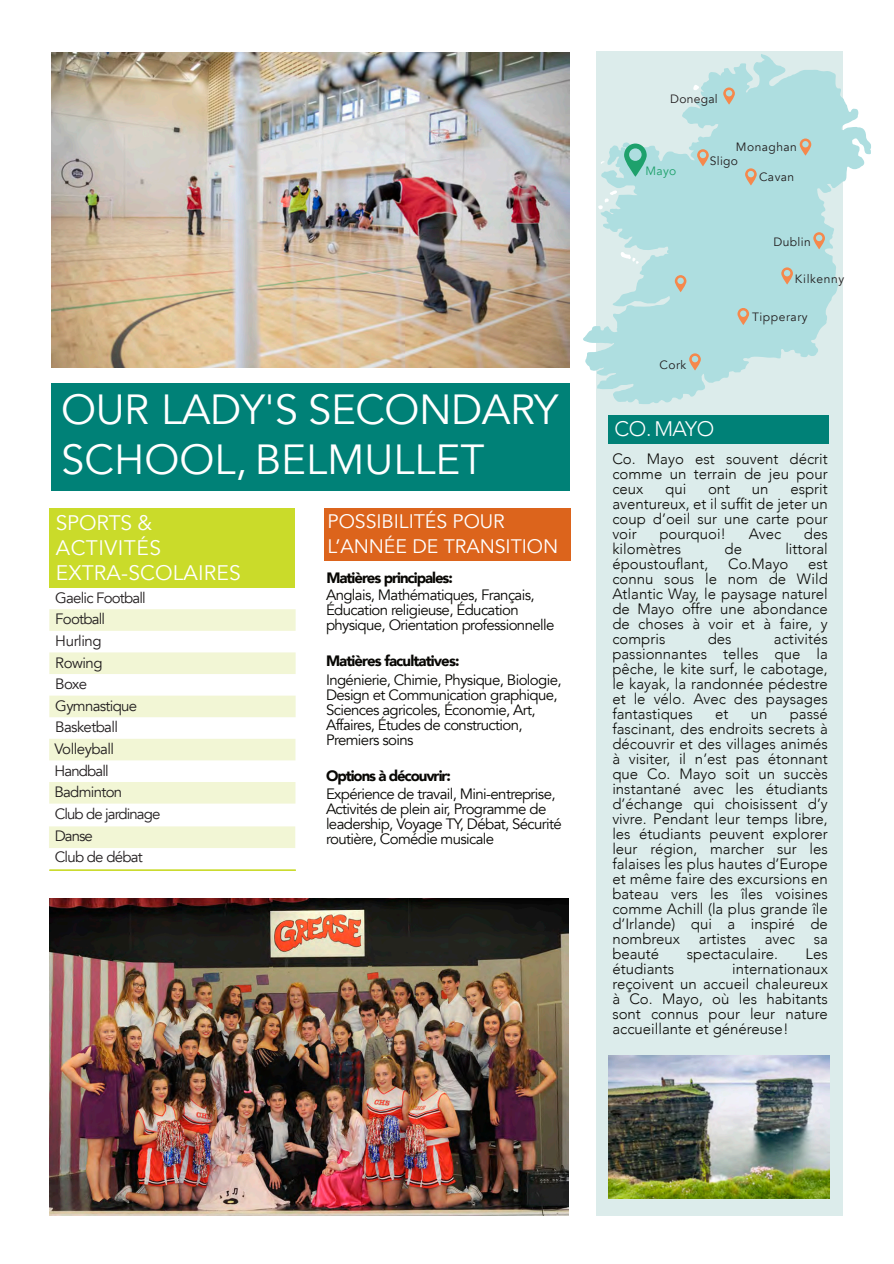
<style>
.page{position:relative;width:894px;height:1264px;background:#fff}
.page>*{position:absolute;margin:0;border:0;box-sizing:border-box;transform-origin:0 0}
.t1{font:42px/49.8px "Avenir";letter-spacing:-.005em;color:#fff}
.t2{font:21px/24.9px "Avenir";letter-spacing:.01em;color:#fff}
.t3{font:300 21px "Avenir";letter-spacing:-.02em;color:#fff}
.t4{font:19.5px/25.2px "Avenir";letter-spacing:-.005em;color:#fff}
.t5{font:300 15px/15px "Avenir";color:#0a0906;text-align:justify}
.t6{font:15px/15px "Avenir";letter-spacing:-.04em;color:#080704}
.t7{font:15px/21.6px "Avenir";letter-spacing:-.05em;color:#231f20}
.t8{font:900 15px "Avenir";letter-spacing:-.07em;color:#080704}
.t9{font:12px "Avenir";letter-spacing:.04em;color:#231f20}
.t10{font:12px "Avenir";letter-spacing:.02em;color:#231f20}
.t11{font:12px "Avenir";color:#1ea16c}
</style>
<div class="page">
<div style="left:596px;top:51px;width:246px;height:1164px;background:#dceceb"></div>
<div style="left:49px;top:508px;width:246px;height:79px;background:#cadb2a"></div>
<div style="left:51px;top:383px;width:519px;height:107px;background:#008177"></div>
<div style="left:325px;top:508px;width:246px;height:52px;background:#dc641c"></div>
<svg style="left:49px;top:609px;width:247px;height:195px"></svg>
<div style="left:608px;top:415px;width:221px;height:28px;background:#008177"></div>
<svg style="left:583px;top:54px;width:288px;height:350px;fill:#aedee0"></svg>
<svg style="left:596px;top:190px;width:22px;height:19px"></svg>
<svg style="left:693px;top:84px;width:7px;height:6px"></svg>
<svg style="left:675px;top:275px;width:11px;height:17px"></svg>
<svg style="left:813px;top:232px;width:12px;height:17px"></svg>
<svg style="left:737px;top:308px;width:12px;height:17px"></svg>
<svg style="left:781px;top:267px;width:12px;height:17px"></svg>
<svg style="left:745px;top:168px;width:12px;height:17px"></svg>
<svg style="left:799px;top:138px;width:12px;height:18px"></svg>
<svg style="left:697px;top:149px;width:12px;height:17px"></svg>
<svg style="left:723px;top:87px;width:12px;height:18px"></svg>
<svg style="left:49px;top:738px;width:246px;height:66px"></svg>
<svg style="left:624px;top:143px;width:23px;height:34px"></svg>
<div style="left:49px;top:826px;width:246px;height:22px;background:#f2f6d5"></div>
<hr style="left:249px;top:870px;width:47px;height:1px;background:#cadb2a">
<hr style="left:49px;top:870px;width:200px;height:1px;background:#cadb2a">
<svg style="left:689px;top:353px;width:12px;height:17px"></svg>
<img style="left:51px;top:52px;width:519px;height:315px">
<img style="left:49px;top:898px;width:519px;height:317px">
<img style="left:608px;top:1055px;width:221px;height:143px">
<h1 class="t1" style="left:61px;top:385px;width:498px">OUR LADY'S SECONDARY<br>SCHOOL, BELMULLET</h1>
<h2 class="t2" style="left:56px;top:510px;width:186px">SPORTS &amp;<br>ACTIVITÉS<br>EXTRA-SCOLAIRES</h2>
<p class="t7" style="left:55px;top:587px;width:92px">Gaelic Football<br>Football<br>Hurling<br>Rowing<br>Boxe<br>Gymnastique<br>Basketball</p>
<p class="t7" style="left:54px;top:738px;width:107px">Volleyball<br>Handball<br>Badminton<br>Club de jardinage<br>Danse<br>Club de débat</p>
<h3 class="t4" style="left:328px;top:508px;width:232px">POSSIBILITÉS POUR<br>L’ANNÉE DE TRANSITION</h3>
<p class="t8" style="left:326px;top:567px;width:128px">Matières principales:</p>
<p class="t6" style="left:326px;top:588px;width:230px">Anglais, Mathématiques, Français,<br>Éducation religieuse, Éducation physique, Orientation professionnelle</p>
<p class="t8" style="left:326px;top:651px;width:135px">Matières facultatives:</p>
<p class="t6" style="left:326px;top:672px;width:237px">Ingénierie, Chimie, Physique, Biologie, Design et Communication graphique, Sciences agricoles, Économie, Art, Affaires, Études de construction, Premiers soins</p>
<p class="t8" style="left:326px;top:765px;width:126px">Options à découvrir:</p>
<p class="t6" style="left:326px;top:786px;width:237px">Expérience de travail, Mini-entreprise, Activités de plein air, Programme de leadership, Voyage TY, Débat, Sécurité routière, Comédie musicale</p>
<p class="t10" style="left:670px;top:91px;width:49px">Donegal</p>
<p class="t11" style="left:645px;top:163px;width:33px">Mayo</p>
<p class="t9" style="left:659px;top:357px;width:28px">Cork</p>
<p class="t9" style="left:736px;top:139px;width:62px">Monaghan</p>
<p class="t9" style="left:710px;top:153px;width:30px">Sligo</p>
<p class="t9" style="left:759px;top:169px;width:37px">Cavan</p>
<p class="t9" style="left:773px;top:234px;width:39px">Dublin</p>
<p class="t9" style="left:795px;top:271px;width:51px">Kilkenny</p>
<p class="t9" style="left:752px;top:309px;width:57px">Tipperary</p>
<h2 class="t3" style="left:614px;top:414px;width:101px">CO. MAYO</h2>
<p class="t5" style="left:612px;top:451px;width:217px">Co. Mayo est souvent décrit comme un terrain de jeu pour ceux</p>
<p class="t5" style="left:612px;top:481px;width:217px;text-indent:178px">esprit aventureux, et il suffit de jeter un coup d’oeil sur une carte pour voir</p>
<p class="t5" style="left:665px;top:481px;width:23px">qui</p>
<p class="t5" style="left:708px;top:481px;width:24px">ont</p>
<p class="t5" style="left:752px;top:481px;width:18px">un</p>
<p class="t5" style="left:659px;top:526px;width:68px">pourquoi!</p>
<p class="t5" style="left:749px;top:526px;width:34px">Avec</p>
<p class="t5" style="left:804px;top:526px;width:25px">des</p>
<p class="t5" style="left:612px;top:541px;width:70px">kilomètres</p>
<p class="t5" style="left:724px;top:541px;width:19px">de</p>
<p class="t5" style="left:785px;top:541px;width:44px">littoral</p>
<p class="t5" style="left:612px;top:556px;width:98px">époustouflant,</p>
<p class="t5" style="left:728px;top:556px;width:62px">Co.Mayo</p>
<p class="t5" style="left:612px;top:556px;width:217px;text-indent:196px">est connu sous le nom de Wild Atlantic Way, le paysage naturel de Mayo offre une abondance de choses à voir et à faire, y compris</p>
<p class="t5" style="left:708px;top:631px;width:25px">des</p>
<p class="t5" style="left:612px;top:631px;width:217px;text-indent:162px">activités passionnantes telles que la pêche, le kite surf, le cabotage, le kayak, la randonnée pédestre et le vélo. Avec des paysages fantastiques</p>
<p class="t5" style="left:612px;top:706px;width:217px;text-indent:177px">passé fascinant, des endroits secrets à découvrir et des villages animés à visiter, il n’est pas étonnant que Co. Mayo soit un succès instantané avec les étudiants d’échange qui choisissent d’y vivre. Pendant leur temps libre, les étudiants peuvent explorer leur région, marcher sur les falaises les plus hautes d’Europe et même faire des excursions en bateau vers les îles voisines comme Achill (la plus grande île d’Irlande) qui a inspiré de nombreux artistes avec sa beauté</p>
<p class="t5" style="left:715px;top:706px;width:15px">et</p>
<p class="t5" style="left:751px;top:706px;width:18px">un</p>
<p class="t5" style="left:687px;top:946px;width:93px">spectaculaire.</p>
<p class="t5" style="left:805px;top:946px;width:24px">Les</p>
<p class="t5" style="left:612px;top:961px;width:63px">étudiants</p>
<p class="t5" style="left:612px;top:961px;width:217px;text-indent:120px">internationaux reçoivent un accueil chaleureux à Co. Mayo, où les habitants sont connus pour leur nature accueillante et généreuse!</p>
</div>
